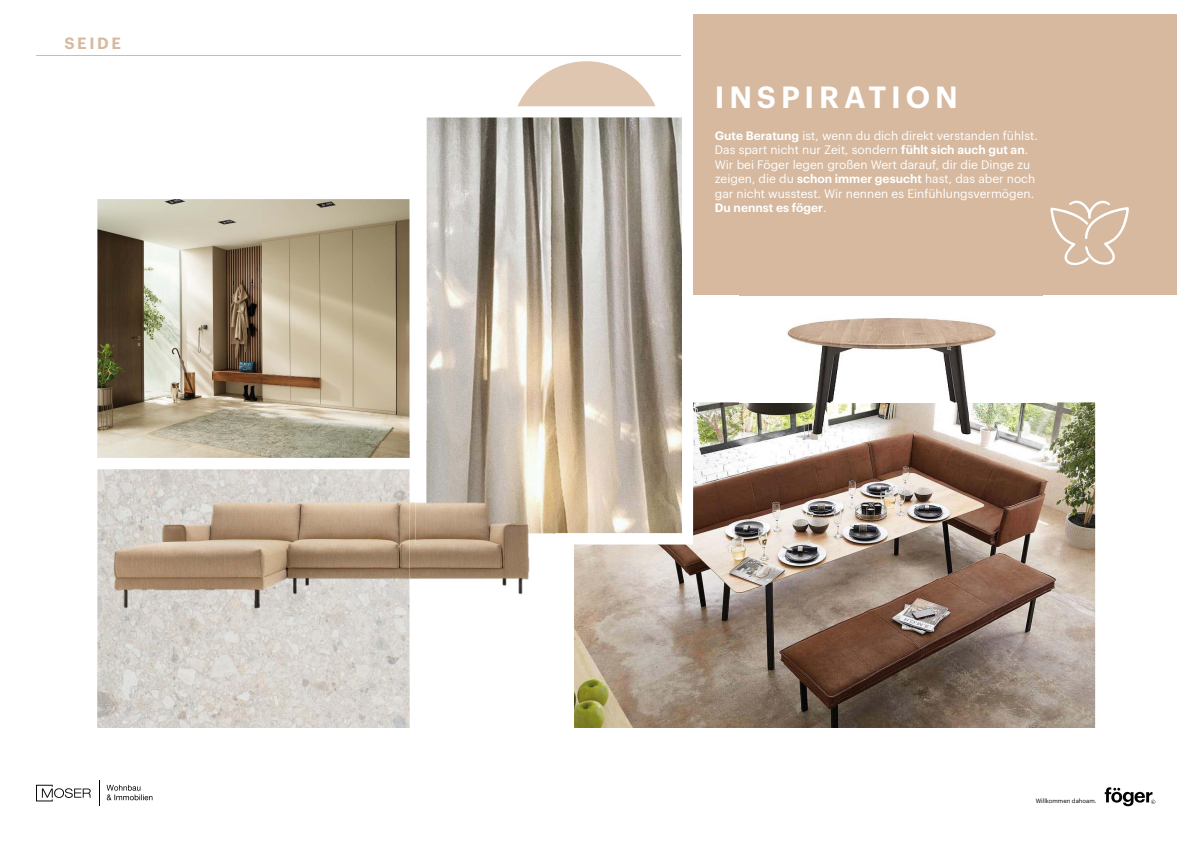
<style>
.page{position:relative;width:1191px;height:842px;background:#fff}
.page>*{position:absolute;margin:0;border:0;box-sizing:border-box;transform-origin:0 0}
.t1{font:600 30px "Graphik";letter-spacing:.16em;color:#fff}
.t2{font:600 16px "Graphik";letter-spacing:.165em;color:#d6b99f}
.t3{font:12px/14.4px "Graphik";color:#fff}
.t4{font:6px "Graphik";color:#000}
.s1{font-weight:600}
</style>
<div class="page">
<svg style="left:97px;top:199px;width:313px;height:243px;background:#aa9e87"></svg>
<img style="left:574px;top:402px;width:522px;height:326px">
<div style="left:511px;top:61px;width:151px;height:151px;background:#dfc6b1;border-radius:50%"></div>
<hr style="left:36px;top:56px;width:644px;height:1px;background:#d6b99f">
<svg style="left:99px;top:780px;width:1px;height:26px"></svg>
<svg style="left:36px;top:785px;width:55px;height:16px"></svg>
<svg style="left:107px;top:785px;width:45px;height:15px"></svg>
<svg style="left:1104px;top:787px;width:51px;height:19px"></svg>
<svg style="left:97px;top:669px;width:313px;height:59px;background:#d5d1cb"></svg>
<svg style="left:426px;top:106px;width:267px;height:438px;background:#beb5a9"></svg>
<div style="left:693px;top:14px;width:483px;height:281px;background:#d6b99f"></div>
<svg style="left:1050px;top:200px;width:79px;height:65px"></svg>
<img style="left:421px;top:544px;width:109px;height:51px">
<img style="left:97px;top:442px;width:313px;height:16px">
<img style="left:97px;top:469px;width:324px;height:200px">
<img style="left:415px;top:442px;width:139px;height:102px">
<img style="left:739px;top:295px;width:303px;height:155px">
<h2 class="t2" style="left:64px;top:31px;width:58px">SEIDE</h2>
<h1 class="t1" style="left:715px;top:74px;width:244px">INSPIRATION</h1>
<p class="t3" style="left:715px;top:127px;width:324px"><span class="s1">Gute Beratung</span> ist, wenn du dich direkt verstanden fühlst.<br>Das spart nicht nur Zeit, sondern <span class="s1">fühlt sich auch gut an</span>.<br>Wir bei Föger legen großen Wert darauf, dir die Dinge zu zeigen, die du <span class="s1">schon immer gesucht</span> hast, das aber noch gar nicht wusstest. Wir nennen es Einfühlungsvermögen.<br><span class="s1">Du nennst es föger</span>.</p>
<p class="t4" style="left:1035px;top:796px;width:62px">Willkommen dahoam.</p>
</div>
